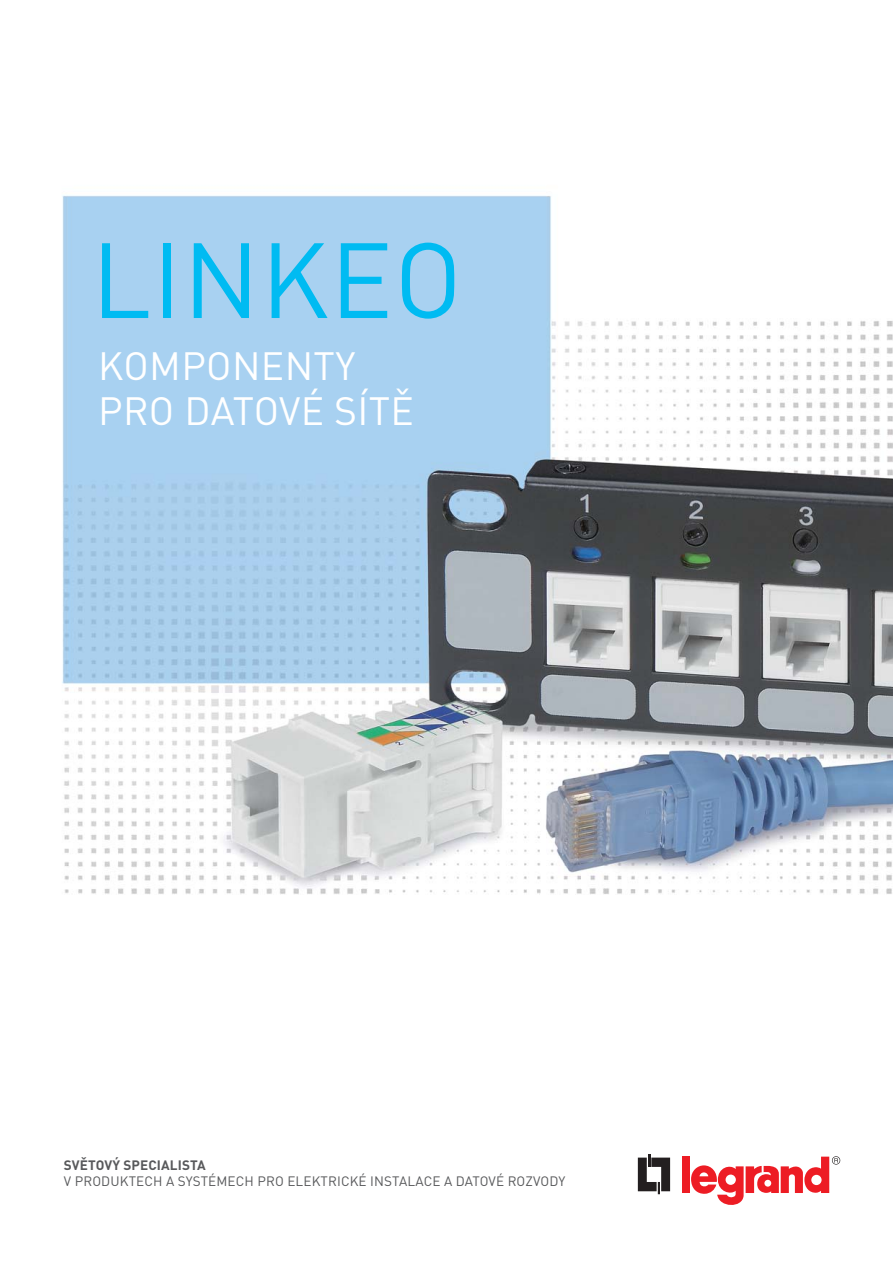
<style>
.page{position:relative;width:893px;height:1263px;background:#fff}
.page>*{position:absolute;margin:0;border:0;box-sizing:border-box;transform-origin:0 0}
.t1{font:105px "DIN Pro";letter-spacing:.01em;color:#00bbf2}
.t2{font:39px/45px "DIN Pro";letter-spacing:.01em;color:#fff}
.t3{font:13.5px "DIN Pro";letter-spacing:.01em;color:#58595b}
.t4{font:700 13.5px "DIN Pro";letter-spacing:.01em;color:#58595b}
</style>
<div class="page">
<img style="left:62px;top:195px;width:831px;height:700px">
<svg style="left:638px;top:1154px;width:32px;height:40px"></svg>
<div style="left:682px;top:1156px;width:8px;height:37px;background:#ed1c24"></div>
<svg style="left:691px;top:1156px;width:149px;height:49px"></svg>
<h1 class="t1" style="left:91px;top:243px;width:372px">LINKEO</h1>
<h2 class="t2" style="left:98px;top:348px;width:317px">KOMPONENTY<br>PRO DATOVÉ SÍTĚ</h2>
<p class="t4" style="left:64px;top:1160px;width:143px">SVĚTOVÝ SPECIALISTA</p>
<p class="t3" style="left:64px;top:1177px;width:503px">V PRODUKTECH A SYSTÉMECH PRO ELEKTRICKÉ INSTALACE A DATOVÉ ROZVODY</p>
</div>
